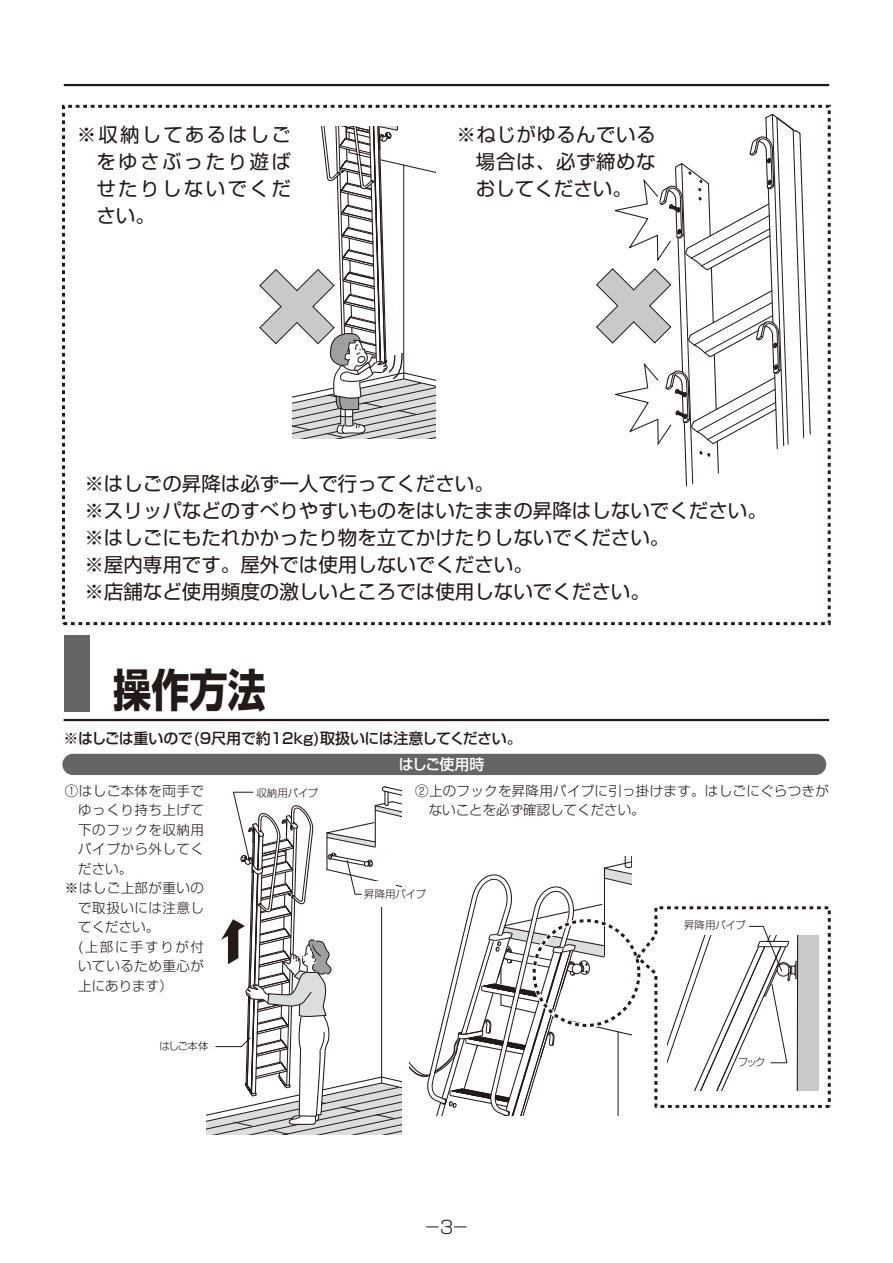
<style>
.page{position:relative;width:893px;height:1263px;background:#fff}
.page>*{position:absolute;margin:0;border:0;box-sizing:border-box;transform-origin:0 0}
.t1{font:45px "Shin Go Pro Bold 90 pv RKSJ H";color:#231916;scale:.85 1}
.t2{font:19.5px/27px "Shin Go Pro Regular 90 pv RKSJ H";color:#231916;text-align:justify}
.t3{font:18px "Shin Go Pro Light 90 pv RKSJ H";color:#231916}
.t4{font:15px "Shin Go Pro Medium 90 pv RKSJ H";letter-spacing:-.01em;color:#231916}
.t5{font:15px "Shin Go Pro Medium 90 pv RKSJ H";letter-spacing:-.065em;color:#fff}
.t6{font:13.5px/19.5px "Shin Go Pro Light 90 pv RKSJ H";letter-spacing:.035em;color:#231916}
.t7{font:13.5px "Shin Go Pro Light 90 pv RKSJ H";letter-spacing:.12em;color:#231916}
.t8{font:10.5px "Shin Go Pro Light 90 pv RKSJ H";letter-spacing:-.05em;color:#231916}
</style>
<div class="page">
<hr style="left:64px;top:84px;width:765px;height:2px;background:#231916">
<div style="left:62px;top:105px;width:769px;height:520px;border:3px dashed #231916"></div>
<div style="left:64px;top:635px;width:25px;height:76px;background:#666565"></div>
<hr style="left:64px;top:719px;width:765px;height:2px;background:#231916">
<div style="left:62px;top:754px;width:764px;height:21px;background:#666565;border-radius:11px"></div>
<svg style="left:409px;top:856px;width:422px;height:259px"></svg>
<svg style="left:596px;top:113px;width:215px;height:374px"></svg>
<svg style="left:259px;top:126px;width:177px;height:313px"></svg>
<svg style="left:206px;top:786px;width:195px;height:349px"></svg>
<p class="t2" style="left:96px;top:123px;width:196px;text-indent:-20px">※収納してあるはしごをゆさぶったり遊ばせたりしないでください。</p>
<p class="t2" style="left:476px;top:123px;width:181px;text-indent:-20px">※ねじがゆるんでいる場合は、必ず締めなおしてください。</p>
<p class="t2" style="left:84px;top:473px;width:684px;text-align:left">※はしごの昇降は必ず一人で行ってください。<br>※スリッパなどのすべりやすいものをはいたままの昇降はしないでください。※はしごにもたれかかったり物を立てかけたりしないでください。<br>※屋内専用です。屋外では使用しないでください。<br>※店舗など使用頻度の激しいところでは使用しないでください。</p>
<h1 class="t1" style="left:113px;top:673px;width:181px">操作方法</h1>
<p class="t4" style="left:63px;top:732px;width:460px">※はしごは重いので(9尺用で約12kg)取扱いには注意してください。</p>
<p class="t6" style="left:65px;top:783px;width:141px">①はしご本体を両手で</p>
<p class="t6" style="left:78px;top:802px;width:127px">ゆっくり持ち上げて</p>
<p class="t6" style="left:78px;top:822px;width:127px">下のフックを収納用</p>
<p class="t6" style="left:78px;top:841px;width:127px">パイプから外してく</p>
<p class="t6" style="left:78px;top:861px;width:55px">ださい。</p>
<p class="t6" style="left:65px;top:880px;width:141px">※はしご上部が重いの</p>
<p class="t6" style="left:78px;top:900px;width:127px">で取扱いには注意し</p>
<p class="t6" style="left:78px;top:919px;width:82px">てください。</p>
<p class="t7" style="left:78px;top:942px;width:127px">(上部に手すりが付</p>
<p class="t6" style="left:78px;top:958px;width:127px">いているため重心が</p>
<p class="t6" style="left:78px;top:978px;width:96px">上にあります）</p>
<p class="t8" style="left:159px;top:1042px;width:51px">はしご本体</p>
<p class="t8" style="left:256px;top:789px;width:63px">収納用パイプ</p>
<p class="t5" style="left:399px;top:759px;width:87px">はしご使用時</p>
<p class="t6" style="left:429px;top:783px;width:402px;text-indent:-14px">②上のフックを昇降用パイプに引っ掛けます。はしごにぐらつきがないことを必ず確認してください。</p>
<p class="t8" style="left:364px;top:890px;width:63px">昇降用パイプ</p>
<p class="t8" style="left:684px;top:921px;width:63px">昇降用パイプ</p>
<p class="t8" style="left:738px;top:1058px;width:29px">フック</p>
<p class="t3" style="left:423px;top:1220px;width:47px">－3－</p>
</div>
